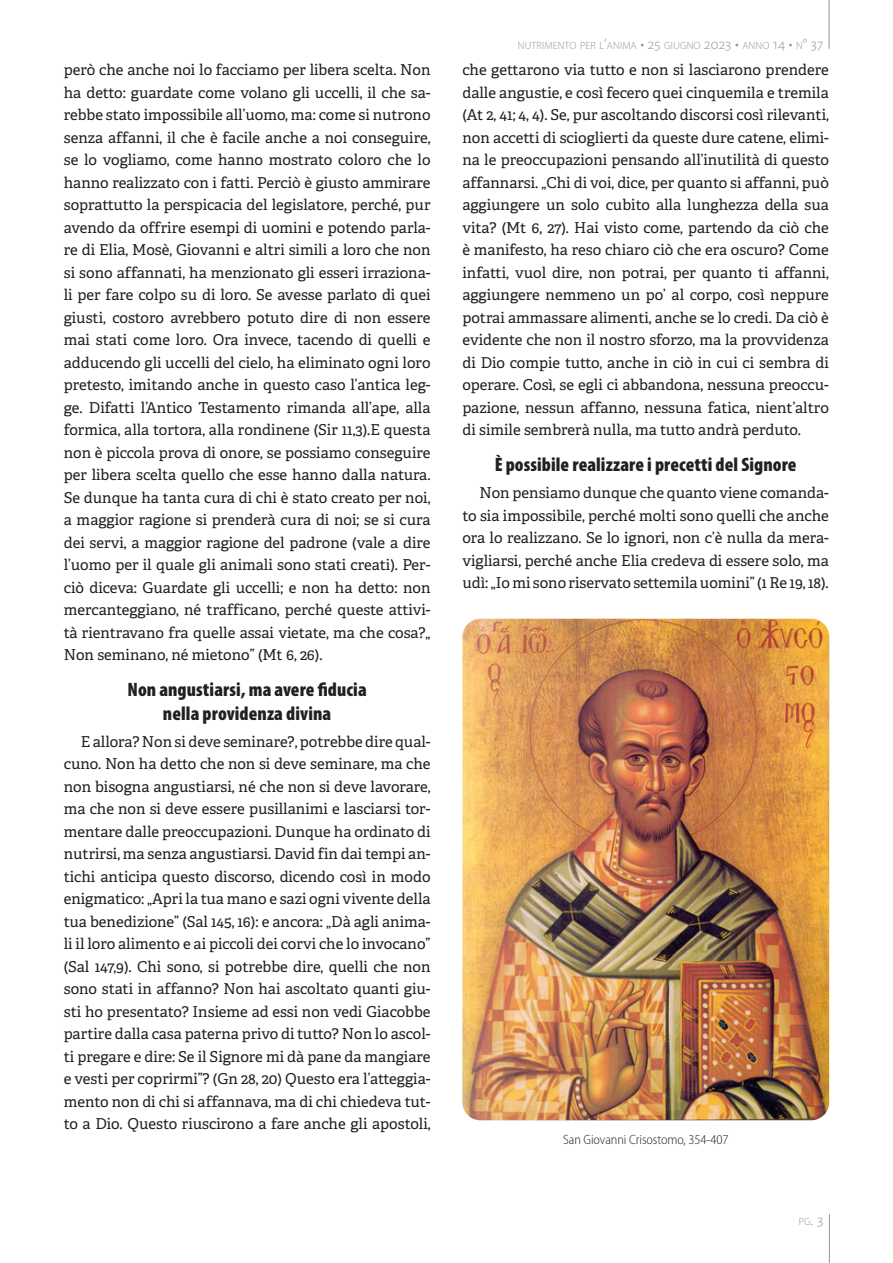
<style>
.page{position:relative;width:893px;height:1263px;background:#fff}
.page>*{position:absolute;margin:0;border:0;box-sizing:border-box;transform-origin:0 0}
.Articol_-_Secțiune{font:900 condensed 19.5px/23.4px "Myriad Pro";letter-spacing:.005em;color:#231f20;text-align:center}
.Text{font:15px/22.5px "Adelle";color:#231f20;text-align:justify}
.Descriere_imagine{font:300 semi-condensed 13.5px "Myriad Pro";letter-spacing:-.005em;color:#231f20}
.t1{font:300 10.5px "Myriad Pro";letter-spacing:.015em;color:#939598}
.s1{font-size:15px}
</style>
<div class="page">
<hr style="left:829px;top:0;width:1px;height:49px;background:#939598">
<hr style="left:829px;top:1214px;width:1px;height:49px;background:#939598">
<img style="left:462px;top:619px;width:367px;height:501px">
<p class="Text" style="left:64px;top:59px;width:368px">però che anche noi lo facciamo per libera scelta. Non ha detto: guardate come volano gli uccelli, il che sa&shy;rebbe stato impossibile all’uomo, ma: come si nutrono senza affanni, il che è facile anche a noi conseguire, se lo vogliamo, come hanno mostrato coloro che lo hanno realizzato con i fatti. Perciò è giusto ammirare soprattutto la perspicacia del legislatore, perché, pur avendo da offrire esempi di uomini e potendo parla&shy;re di Elia, Mosè, Giovanni e altri simili a loro che non si sono affannati, ha menzionato gli esseri irraziona&shy;li per fare colpo su di loro. Se avesse parlato di quei giusti, costoro avrebbero potuto dire di non essere mai stati come loro. Ora invece, tacendo di quelli e adducendo gli uccelli del cielo, ha eliminato ogni loro pretesto, imitando anche in questo caso l’antica leg&shy;ge. Difatti l’Antico Testamento rimanda all’ape, alla formica, alla tortora, alla rondinene (Sir 11,3).E questa non è piccola prova di onore, se possiamo conseguire per libera scelta quello che esse hanno dalla natura.<br>Se dunque ha tanta cura di chi è stato creato per noi, a maggior ragione si prenderà cura di noi; se si cura dei servi, a maggior ragione del padrone (vale a dire l’uomo per il quale gli animali sono stati creati). Per&shy;ciò diceva: Guardate gli uccelli; e non ha detto: non mercanteggiano, né trafficano, perché queste attivi&shy;tà rientravano fra quelle assai vietate, ma che cosa?„ Non seminano, né mietono” (Mt 6, 26).</p>
<p class="Articol_-_Secțiune" style="left:128px;top:678px;width:241px">Non angustiarsi, ma avere fiducia nella providenza divina</p>
<p class="Text" style="left:64px;top:730px;width:368px;text-indent:17px">E allora? Non si deve seminare?, potrebbe dire qual&shy;cuno. Non ha detto che non si deve seminare, ma che non bisogna angustiarsi, né che non si deve lavorare, ma che non si deve essere pusillanimi e lasciarsi tor&shy;mentare dalle preoccupazioni. Dunque ha ordinato di nutrirsi, ma senza angustiarsi. David fin dai tempi an&shy;tichi anticipa questo discorso, dicendo così in modo enigmatico: „Apri la tua mano e sazi ogni vivente della tua benedizione” (Sal 145, 16): e ancora: „Dà agli anima&shy;li il loro alimento e ai piccoli dei corvi che lo invocano” (Sal 147,9). Chi sono, si potrebbe dire, quelli che non sono stati in affanno? Non hai ascoltato quanti giu&shy;sti ho presentato? Insieme ad essi non vedi Giacobbe partire dalla casa paterna privo di tutto? Non lo ascol&shy;ti pregare e dire: Se il Signore mi dà pane da mangiare e vesti per coprirmi”? (Gn 28, 20) Questo era l’atteggia&shy;mento non di chi si affannava, ma di chi chiedeva tut&shy;to a Dio. Questo riuscirono a fare anche gli apostoli,</p>
<p class="t1" style="left:518px;top:39px;width:307px">NUTRIMENTO PER L<span class="s1">’</span>ANIMA <span class="s1">• 25</span> GIUGNO <span class="s1">2023 •</span> ANNO <span class="s1">14 •</span> N<span class="s1">° 37</span></p>
<p class="Text" style="left:462px;top:59px;width:368px">che gettarono via tutto e non si lasciarono prendere dalle angustie, e così fecero quei cinquemila e tremila (At 2, 41; 4, 4). Se, pur ascoltando discorsi così rilevanti, non accetti di scioglierti da queste dure catene, elimi&shy;na le preoccupazioni pensando all’inutilità di questo affannarsi. „Chi di voi, dice, per quanto si affanni, può aggiungere un solo cubito alla lunghezza della sua vita? (Mt 6, 27). Hai visto come, partendo da ciò che è manifesto, ha reso chiaro ciò che era oscuro? Come infatti, vuol dire, non potrai, per quanto ti affanni, aggiungere nemmeno un po’ al corpo, così neppure potrai ammassare alimenti, anche se lo credi. Da ciò è evidente che non il nostro sforzo, ma la provvidenza di Dio compie tutto, anche in ciò in cui ci sembra di operare. Così, se egli ci abbandona, nessuna preoccu&shy;pazione, nessun affanno, nessuna fatica, nient’altro di simile sembrerà nulla, ma tutto andrà perduto.</p>
<p class="Articol_-_Secțiune" style="left:495px;top:453px;width:303px">È possibile realizzare i precetti del Signore</p>
<p class="Text" style="left:462px;top:482px;width:368px;text-indent:17px">Non pensiamo dunque che quanto viene comanda&shy;to sia impossibile, perché molti sono quelli che anche ora lo realizzano. Se lo ignori, non c’è nulla da mera&shy;vigliarsi, perché anche Elia credeva di essere solo, ma udì: „Io mi sono riservato settemila uomini” (1 Re 19, 18).</p>
<p class="Descriere_imagine" style="left:563px;top:1131px;width:167px">San Giovanni Crisostomo, 354-407</p>
<p class="t1" style="left:799px;top:1215px;width:26px">PG<span class="s1">. 3</span></p>
</div>
